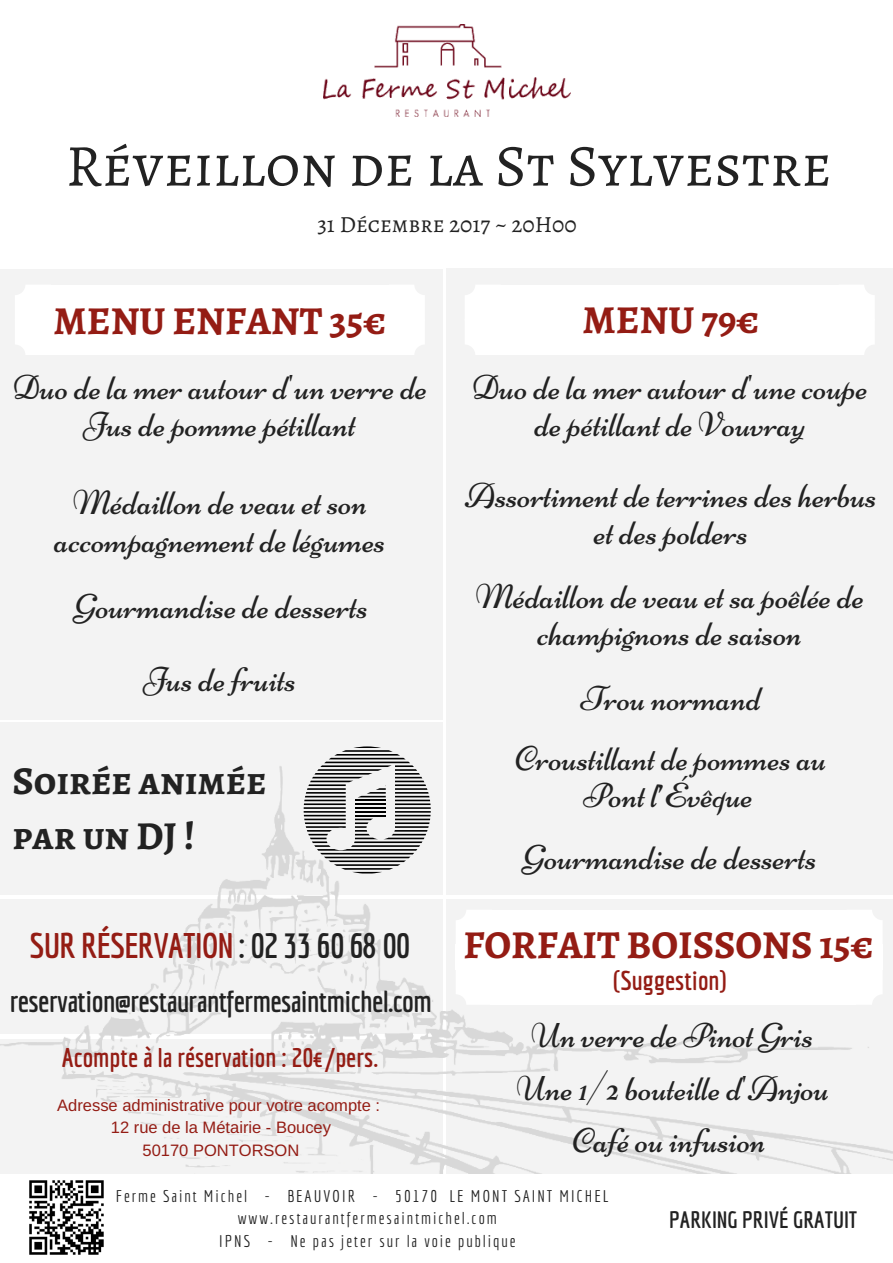
<style>
.page{position:relative;width:893px;height:1263px;background:#fff}
.page>*{position:absolute;margin:0;border:0;box-sizing:border-box;transform-origin:0 0}
.t1{font:59.55px "Alegreya SC";color:#222}
.t2{font:700 39.6px "Alegreya SC";color:#941c14}
.t3{font:700 39.6px/55.1px "Alegreya SC";color:#222}
.t4{font:34.65px/37px "Niconne";color:#222;text-align:center}
.t5{font:700 34.65px "Economica";letter-spacing:-.02em;color:#941c14}
.t6{font:700 29.7px "Economica";letter-spacing:-.02em;color:#222}
.t7{font:700 26.4px "Economica";color:#941c14}
.t8{font:23.1px "Alegreya SC";color:#222}
.t9{font:700 23.1px "Economica";color:#222}
.t10{font:16.5px "Economica";letter-spacing:.12em;color:#222}
.t11{font:16.5px/22.5px "Arimo";color:#941c14;text-align:center}
.s1{color:#222}
</style>
<div class="page">
<img style="left:324px;top:25px;width:246px;height:92px">
<div style="left:446px;top:269px;width:446px;height:626px;background:#f3f3f3"></div>
<div style="left:499px;top:285px;width:348px;height:35px;background:#fff"></div>
<div style="left:465px;top:285px;width:34px;height:70px;background:#fff"></div>
<div style="left:499px;top:319px;width:348px;height:36px;background:#fff"></div>
<svg style="left:847px;top:285px;width:27px;height:70px"></svg>
<div style="left:0;top:269px;width:443px;height:450px;background:#f3f3f3"></div>
<div style="left:0;top:723px;width:443px;height:172px;background:#f3f3f3"></div>
<svg style="left:446px;top:899px;width:446px;height:275px;fill:#f3f3f3"></svg>
<svg style="left:303px;top:746px;width:128px;height:127px"></svg>
<div style="left:50px;top:285px;width:348px;height:35px;background:#fff"></div>
<div style="left:15px;top:285px;width:35px;height:70px;background:#fff"></div>
<div style="left:50px;top:319px;width:348px;height:36px;background:#fff"></div>
<svg style="left:398px;top:285px;width:27px;height:70px"></svg>
<svg style="left:0;top:1039px;width:443px;height:135px;fill:#f3f3f3"></svg>
<svg style="left:0;top:899px;width:443px;height:135px;fill:#f3f3f3"></svg>
<img style="left:19px;top:1170px;width:95px;height:85px">
<svg style="left:455px;top:910px;width:35px;height:34px"></svg>
<div style="left:490px;top:910px;width:366px;height:35px;background:#fff"></div>
<svg style="left:856px;top:910px;width:26px;height:34px"></svg>
<div style="left:455px;top:944px;width:37px;height:26px;background:#fff"></div>
<div style="left:490px;top:944px;width:366px;height:26px;background:#fff"></div>
<div style="left:846px;top:944px;width:36px;height:26px;background:#fff"></div>
<svg style="left:455px;top:970px;width:35px;height:35px"></svg>
<div style="left:490px;top:969px;width:366px;height:36px;background:#fff"></div>
<svg style="left:856px;top:970px;width:26px;height:35px"></svg>
<h1 class="t1" style="left:66px;top:125px;width:767px">Réveillon de la St Sylvestre</h1>
<p class="t8" style="left:317px;top:208px;width:261px">31 Décembre 2017 ~ 20H00</p>
<p class="t2" style="left:54px;top:294px;width:334px">MENU ENFANT 35€</p>
<p class="t4" style="left:12px;top:369px;width:416px">Duo de la mer autour d'un verre de<br>Jus de pomme pétillant</p>
<p class="t4" style="left:54px;top:485px;width:332px">Médaillon de veau et son accompagnement de légumes</p>
<p class="t4" style="left:74px;top:570px;width:295px;line-height:73.1px">Gourmandise de desserts<br>Jus de fruits</p>
<p class="t3" style="left:12px;top:753px;width:255px">Soirée animée par un DJ !</p>
<p class="t2" style="left:582px;top:293px;width:178px">MENU 79€</p>
<p class="t4" style="left:471px;top:369px;width:397px">Duo de la mer autour d'une coupe de pétillant de Vouvray</p>
<p class="t4" style="left:465px;top:477px;width:413px">Assortiment de terrines des herbus et des polders</p>
<p class="t4" style="left:475px;top:578px;width:390px">Médaillon de veau et sa poêlée de champignons de saison</p>
<p class="t4" style="left:580px;top:681px;width:182px">Trou normand</p>
<p class="t4" style="left:515px;top:740px;width:312px">Croustillant de pommes au<br>Pont l’Évêque</p>
<p class="t4" style="left:523px;top:839px;width:295px">Gourmandise de desserts</p>
<p class="t5" style="left:29px;top:925px;width:382px">SUR RÉSERVATION <span class="s1">: 02 33 60 68 00</span></p>
<p class="t2" style="left:463px;top:918px;width:412px">FORFAIT BOISSONS 15€</p>
<p class="t6" style="left:10px;top:984px;width:423px">reservation@restaurantfermesaintmichel.com</p>
<p class="t7" style="left:62px;top:1042px;width:318px">Acompte à la réservation : 20€/pers.</p>
<p class="t11" style="left:57px;top:1094px;width:324px">Adresse administrative pour votre acompte :<br>12 rue de la Métairie - Boucey<br>50170 PONTORSON</p>
<p class="t7" style="left:613px;top:965px;width:115px">(Suggestion)</p>
<p class="t4" style="left:517px;top:1010px;width:313px;line-height:52.3px">Un verre de Pinot Gris<br>Une 1/2 bouteille d'Anjou<br>Café ou infusion</p>
<p class="t10" style="left:116px;top:1186px;width:494px">Ferme Saint Michel - BEAUVOIR - 50170 LE MONT SAINT MICHEL</p>
<p class="t10" style="left:238px;top:1208px;width:260px">www.restaurantfermesaintmichel.com</p>
<p class="t10" style="left:219px;top:1231px;width:298px">IPNS - Ne pas jeter sur la voie publique</p>
<p class="t9" style="left:669px;top:1206px;width:190px">PARKING PRIVÉ GRATUIT</p>
</div>
